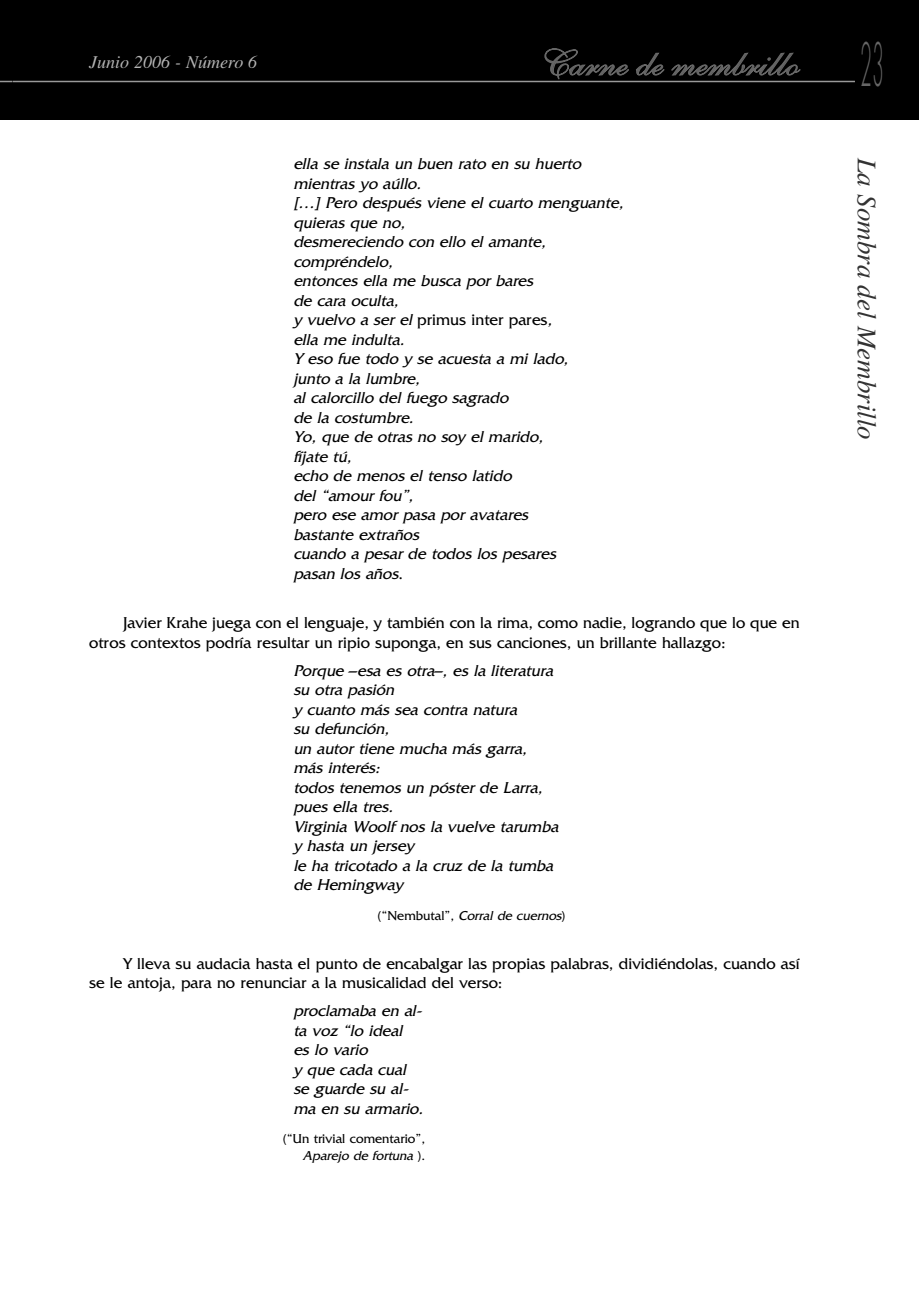
<style>
.page{position:relative;width:919px;height:1289px;background:#fff}
.page>*{position:absolute;margin:0;border:0;box-sizing:border-box;transform-origin:0 0}
.t1{font:36px "Shelley Allegro Script";color:#666;scale:1.12 1}
.t2{font:italic 27px "Times";color:#333}
.t3{font:italic 18px "Times";color:#b3b3b3}
.t4{font:italic 16.5px/19.5px "Friz Quadrata";color:#000}
.t5{font:16.5px/19.5px "Friz Quadrata";color:#000}
.t6{font:13.5px/16.5px "Friz Quadrata";color:#000;text-align:right}
.t7{font:italic 13.5px "Friz Quadrata";color:#000}
.s1{font-family:"Futura";font-weight:300;font-size:58.2px}
.s2{font-style:normal}
.s3{font-style:italic}
</style>
<div class="page">
<div style="left:13px;top:1px;width:905px;height:119px;background:#000"></div>
<hr style="left:13px;top:81px;width:841px;height:1px;background:#999">
<div style="left:0;top:1px;width:13px;height:119px;background:#000"></div>
<svg style="left:0;top:81px;width:13px;height:1px"></svg>
<p class="t3" style="left:89px;top:56px;width:170px">Junio 2006 - Número 6</p>
<h1 class="t1" style="left:542px;top:53px;width:307px">Carne de membrillo <span class="s1">23</span></h1>
<p class="t4" style="left:293px;top:156px;width:334px">ella se instala un buen rato en su huerto mientras yo aúllo.<br>[…] Pero después viene el cuarto menguante, quieras que no,<br>desmereciendo con ello el amante, compréndelo,<br>entonces ella me busca por bares<br>de cara oculta,<br>y vuelvo a ser el <span class="s2">primus inter pares</span>,<br>ella me indulta.<br>Y eso fue todo y se acuesta a mi lado,<br>junto a la lumbre,<br>al calorcillo del fuego sagrado<br>de la costumbre.<br>Yo, que de otras no soy el marido,<br>fíj ate tú,<br>echo de menos el tenso latido<br>del “amour fou”,<br>pero ese amor pasa por avatares<br>bastante extraños<br>cuando a pesar de todos los pesares<br>pasan los años<span class="s2">.</span></p>
<p class="t5" style="left:89px;top:614px;width:712px;text-indent:34px">Javier Krahe juega con el lenguaje, y también con la rima, como nadie, logrando que lo que en otros contextos podría resultar un ripio suponga, en sus canciones, un brillante hallazgo:</p>
<p class="t4" style="left:293px;top:662px;width:269px">Porque <span class="s2">–</span> esa es otra<span class="s2">–</span> , es la literatura su otra pasión<br>y cuanto más sea contra natura<br>su defunción,<br>un autor tiene mucha más garra, más interés:<br>todos tenemos un póster de Larra, pues ella tres.<br>Virginia Woolf nos la vuelve tarumba y hasta un jersey<br>le ha tricotado a la cruz de la tumba de Hemingway</p>
<p class="t7" style="left:377px;top:910px;width:189px"><span class="s2">(“Nembutal”,</span> Corral de cuernos<span class="s2">)</span></p>
<p class="t5" style="left:89px;top:955px;width:712px;text-indent:34px">Y lleva su audacia hasta el punto de encabalgar las propias palabras, dividiéndolas, cuando así se le antoja, para no renunciar a la musicalidad del verso:</p>
<p class="t4" style="left:293px;top:1002px;width:134px">proclamaba en al&shy;ta voz “lo ideal es lo vario<br>y que cada cual se guarde su al&shy;ma en su armario.</p>
<p class="t6" style="left:283px;top:1131px;width:144px">(“Un trivial comentario”,<br><span class="s3">Aparejo de fortuna</span> ) .</p>
<h2 class="t2" style="left:876px;top:158px;width:283px;rotate:90deg">La Sombra del Membrillo</h2>
</div>
